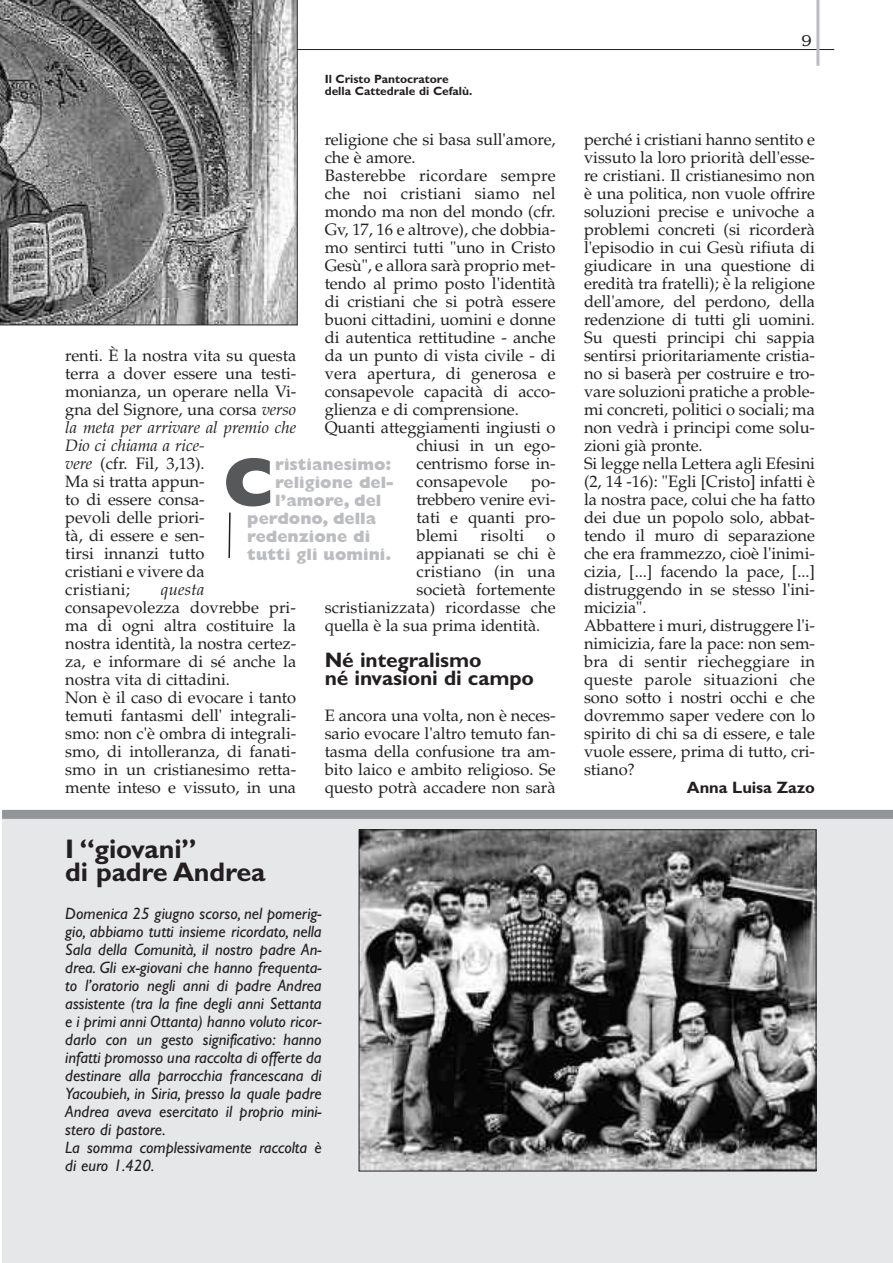
<style>
.page{position:relative;width:893px;height:1263px;background:#fff}
.page>*{position:absolute;margin:0;border:0;box-sizing:border-box;transform-origin:0 0}
.t1{font:800 69.3px "Gill Sans";color:#57585a}
.t2{font:700 27px/22.5px "Gill Sans";letter-spacing:-.005em;color:#231f20}
.t3{font:700 21px/18px "Gill Sans";letter-spacing:-.005em;color:#231f20}
.t4{font:16.5px/18px "Palatino";letter-spacing:-.005em;color:#231f20}
.t5{font:italic 16.5px/18px "Gill Sans";color:#231f20}
.t6{font:800 16.5px "Gill Sans";color:#bcbdc0}
.t7{font:16.5px "Palatino";letter-spacing:.015em;color:#231f20}
.t8{font:700 16.5px "Gill Sans";letter-spacing:-.005em;color:#231f20}
.t9{font:italic 16.5px "Palatino";letter-spacing:.015em;color:#231f20}
.t10{font:16.5px "Benguiat";color:#231f20}
.t11{font:700 12px/12px "Gill Sans";color:#231f20}
.s1{font-style:italic}
</style>
<div class="page">
<div style="left:2px;top:811px;width:891px;height:452px;background:#e6e7e9"></div>
<hr style="left:64px;top:49px;width:770px;height:1px;background:#231f20">
<hr style="left:816px;top:0;width:3px;height:66px;background:#bcbdc0">
<svg style="left:0;top:0;width:298px;height:325px;background:#888"></svg>
<img style="left:361px;top:831px;width:453px;height:338px">
<div style="left:359px;top:829px;width:457px;height:342px;border:1px solid #231f20"></div>
<div style="left:2px;top:810px;width:891px;height:9px;background:#939598"></div>
<svg style="left:228px;top:512px;width:3px;height:46px"></svg>
<p class="t11" style="left:325px;top:74px;width:149px">Il Cristo Pantocratore della Cattedrale di Cefalù.</p>
<p class="t4" style="left:325px;top:133px;width:232px">religione che si basa sull'amore,</p>
<p class="t4" style="left:325px;top:151px;width:92px">che è amore.</p>
<p class="t7" style="left:325px;top:169px;width:232px">Basterebbe ricordare sempre</p>
<p class="t7" style="left:325px;top:187px;width:232px">che noi cristiani siamo nel</p>
<p class="t4" style="left:325px;top:205px;width:232px">mondo ma non del mondo (cfr.</p>
<p class="t4" style="left:325px;top:223px;width:232px">Gv, 17, 16 e altrove), che dobbia-</p>
<p class="t4" style="left:325px;top:241px;width:232px">mo sentirci tutti "uno in Cristo</p>
<p class="t4" style="left:325px;top:259px;width:232px">Gesù", e allora sarà proprio met-</p>
<p class="t4" style="left:325px;top:277px;width:232px">tendo al primo posto l'identità</p>
<p class="t4" style="left:325px;top:295px;width:232px">di cristiani che si potrà essere</p>
<p class="t4" style="left:325px;top:313px;width:232px">buoni cittadini, uomini e donne</p>
<p class="t4" style="left:325px;top:331px;width:232px">di autentica rettitudine - anche</p>
<p class="t4" style="left:325px;top:349px;width:232px">da un punto di vista civile - di</p>
<p class="t4" style="left:325px;top:367px;width:232px">vera apertura, di generosa e</p>
<p class="t4" style="left:325px;top:385px;width:232px">consapevole capacità di acco-</p>
<p class="t4" style="left:325px;top:403px;width:196px">glienza e di comprensione.</p>
<p class="t4" style="left:325px;top:421px;width:232px">Quanti atteggiamenti ingiusti o</p>
<p class="t4" style="left:416px;top:439px;width:141px">chiusi in un ego-</p>
<p class="t4" style="left:416px;top:457px;width:141px">centrismo forse in-</p>
<p class="t4" style="left:416px;top:475px;width:93px">consapevole</p>
<p class="t4" style="left:65px;top:349px;width:232px">renti. È la nostra vita su questa terra a dover essere una testi&shy;monianza, un operare nella Vi&shy;gna del Signore, una corsa <span class="s1">verso la meta per arrivare al premio che<br>Dio ci chiama a rice-<br>vere</span> (cfr. Fil, 3,13).<br>Ma si tratta appun-<br>to di essere consa-<br>pevoli delle priori-<br>tà, di essere e sen-<br>tirsi innanzi tutto<br>cristiani e vivere da<br>cristiani;</p>
<h1 class="t1" style="left:223px;top:456px;width:54px">C</h1>
<p class="t6" style="left:275px;top:458px;width:118px">ristianesimo:</p>
<p class="t6" style="left:275px;top:476px;width:120px">religione del-</p>
<p class="t6" style="left:275px;top:494px;width:108px">l’amore, del</p>
<p class="t6" style="left:247px;top:512px;width:130px">perdono, della</p>
<p class="t6" style="left:247px;top:530px;width:124px">redenzione di</p>
<p class="t6" style="left:247px;top:548px;width:146px">tutti gli uomini.</p>
<p class="t4" style="left:416px;top:475px;width:141px;text-align:justify;text-indent:115px">po&shy;trebbero venire evi&shy;tati e quanti pro&shy;blemi</p>
<p class="t7" style="left:480px;top:529px;width:45px">risolti</p>
<p class="t4" style="left:547px;top:529px;width:11px">o</p>
<p class="t4" style="left:416px;top:547px;width:141px">appianati se chi è</p>
<p class="t7" style="left:416px;top:565px;width:141px">cristiano (in una</p>
<p class="t4" style="left:416px;top:583px;width:141px">società fortemente</p>
<p class="t4" style="left:325px;top:601px;width:233px">scristianizzata) ricordasse che</p>
<p class="t4" style="left:325px;top:619px;width:217px">quella è la sua prima identità.</p>
<p class="t3" style="left:325px;top:653px;width:211px">Né integralismo<br>né invasioni di campo</p>
<p class="t4" style="left:325px;top:709px;width:232px;text-align:justify">E ancora una volta, non è neces&shy;sario evocare l'altro temuto fan&shy;tasma della confusione tra am&shy;bito laico e ambito religioso. Se questo potrà accadere non sarà</p>
<p class="t9" style="left:161px;top:583px;width:45px">questa</p>
<p class="t4" style="left:65px;top:601px;width:232px">consapevolezza dovrebbe pri&shy;ma di ogni altra costituire la nostra identità, la nostra certez&shy;za, e informare di sé anche la nostra vita di cittadini.<br>Non è il caso di evocare i tanto temuti fantasmi dell' integrali&shy;smo: non c'è ombra di integrali&shy;smo, di intolleranza, di fanati&shy;smo in un cristianesimo retta&shy;mente inteso e vissuto, in una</p>
<h2 class="t2" style="left:65px;top:840px;width:202px">I “giovani”<br>di padre Andrea</h2>
<p class="t5" style="left:65px;top:906px;width:258px">Domenica 25 giugno scorso, nel pomerig&shy;gio, abbiamo tutti insieme ricordato, nella Sala della Comunità, il nostro padre An&shy;drea. Gli ex-giovani che hanno frequenta&shy;to l’oratorio negli anni di padre Andrea assistente (tra la fine degli anni Settanta e i primi anni Ottanta) hanno voluto ricor&shy;darlo con un gesto significativo: hanno infatti promosso una raccolta di offerte da destinare alla parrocchia francescana di Yacoubieh, in Siria, presso la quale padre Andrea aveva esercitato il proprio mini&shy;stero di pastore.<br>La somma complessivamente raccolta è di euro 1.420.</p>
<p class="t10" style="left:802px;top:31px;width:12px">9</p>
<p class="t4" style="left:584px;top:133px;width:232px">perché i cristiani hanno sentito e vissuto la loro priorità dell'esse&shy;re cristiani. Il cristianesimo non è una politica, non vuole offrire soluzioni precise e univoche a problemi concreti (si ricorderà l'episodio in cui Gesù rifiuta di giudicare in una questione di eredità tra fratelli); è la religione dell'amore, del perdono, della redenzione di tutti gli uomini.<br>Su questi principi chi sappia sentirsi prioritariamente cristia&shy;no si baserà per costruire e tro&shy;vare soluzioni pratiche a proble&shy;mi concreti, politici o sociali; ma non vedrà i principi come solu&shy;zioni già pronte.<br>Si legge nella Lettera agli Efesini (2, 14 -16): "Egli [Cristo] infatti è la nostra pace, colui che ha fatto dei due un popolo solo, abbat&shy;tendo il muro di separazione che era frammezzo, cioè l'inimi&shy;cizia, [...] facendo la pace, [...] distruggendo in se stesso l'ini&shy;micizia".<br>Abbattere i muri, distruggere l'i&shy;nimicizia, fare la pace: non sem&shy;bra di sentir riecheggiare in queste parole situazioni che sono sotto i nostri occhi e che dovremmo saper vedere con lo spirito di chi sa di essere, e tale vuole essere, prima di tutto, cri&shy;stiano?</p>
<p class="t8" style="left:687px;top:781px;width:129px">Anna Luisa Zazo</p>
</div>
